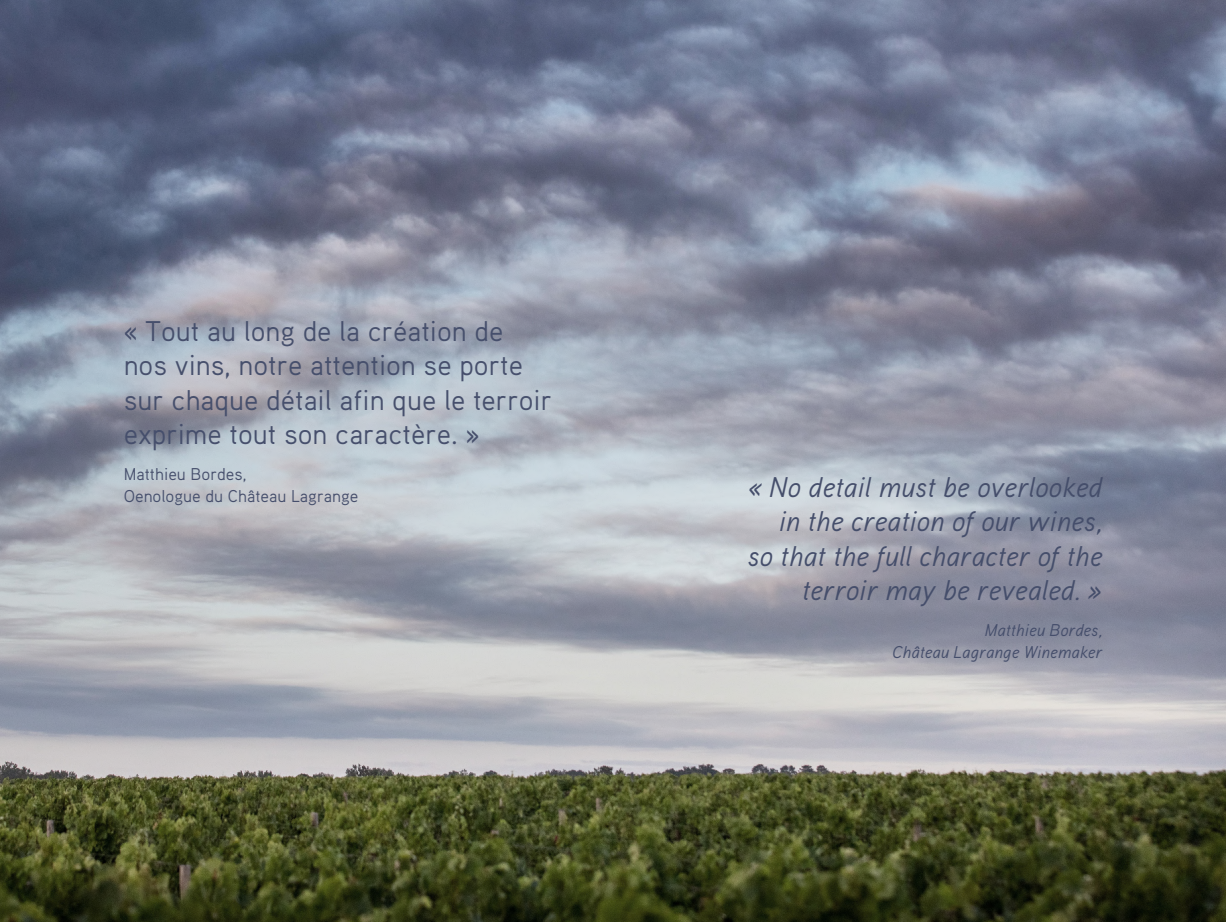
<style>
.page{position:relative;width:1226px;height:922px;background:#fff}
.page>*{position:absolute;margin:0;border:0;box-sizing:border-box;transform-origin:0 0}
.t1{font:28.5px/34.1px "Aaux Pro";color:#464f6c}
.t2{font:italic 28.5px/34.1px "Aaux Pro";color:#454e6b;text-align:right}
.t3{font:17.12px/22.8px "Aaux Pro";color:#464f6c}
.t4{font:italic 17.12px/22.8px "Aaux Pro";color:#454e6b;text-align:right}
</style>
<div class="page">
<img style="left:0;top:0;width:1226px;height:921px">
<p class="t1" style="left:124px;top:313px;width:430px">« Tout au long de la création de nos vins, notre attention se porte sur chaque détail afin que le terroir exprime tout son caractère. »</p>
<p class="t3" style="left:124px;top:461px;width:236px">Matthieu Bordes,<br>Oenologue du Château Lagrange</p>
<p class="t2" style="left:748px;top:469px;width:356px">« No detail must be overlooked in the creation of our wines, so that the full character of the terroir may be revealed. »</p>
<p class="t4" style="left:892px;top:617px;width:212px">Matthieu Bordes,<br>Château Lagrange Winemaker</p>
</div>
